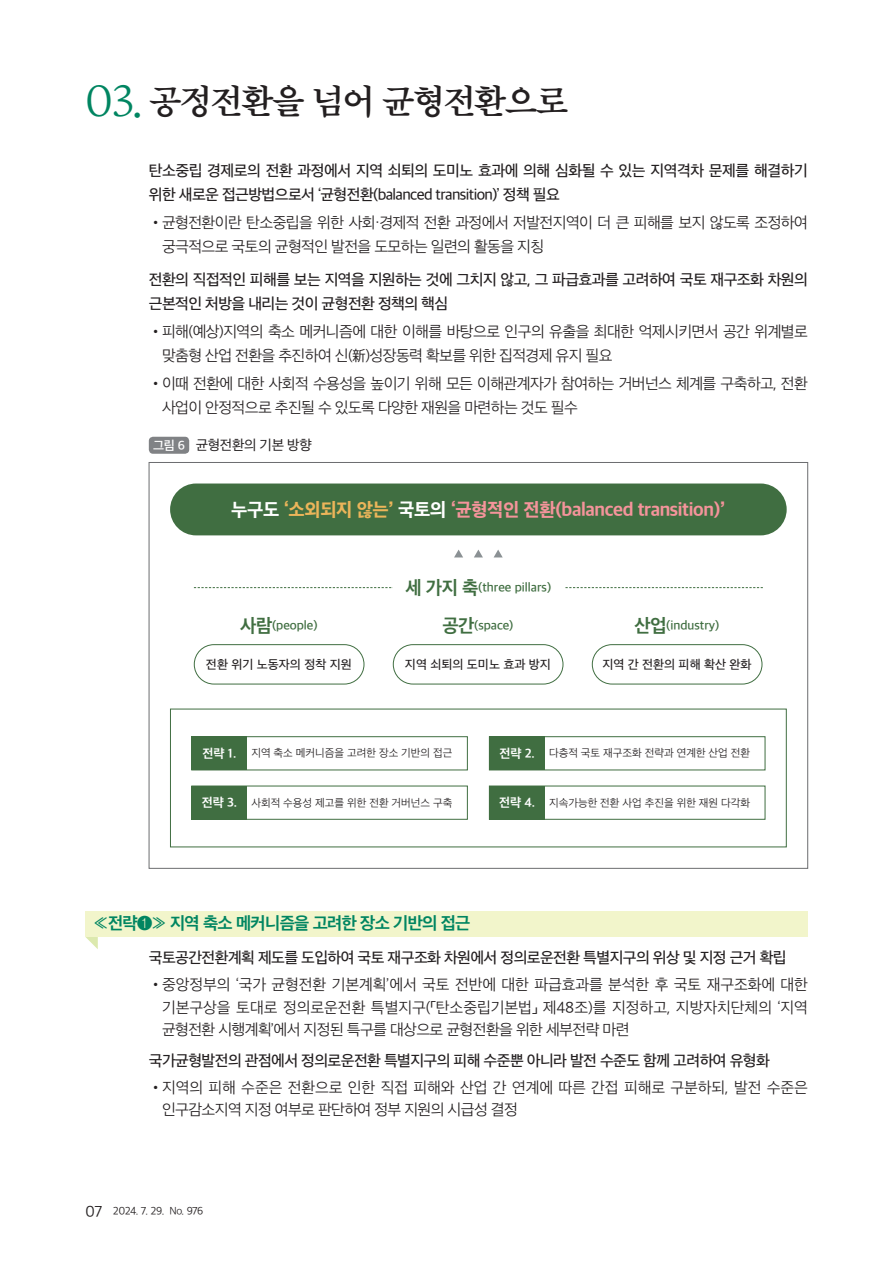
<style>
.page{position:relative;width:893px;height:1263px;background:#fff}
.page>*{position:absolute;margin:0;border:0;box-sizing:border-box;transform-origin:0 0}
.t1{font:34.5px "SD Myeongjo Neoa e Sm";letter-spacing:-.05em;color:#231f20}
.t2{font:18px "SD Gothic Neoa h Ex Bd";letter-spacing:-.02em;color:#f5949b}
.t3{font:16.5px "SD Gothic Neoa g Bd";letter-spacing:-.04em;color:#008561}
.t4{font:15px/24px "SD Gothic Neoa c Lt";letter-spacing:-.04em;color:#231f20}
.t5{font:15px/24px "SD Gothic Neoa e Md";letter-spacing:-.04em;color:#231f20}
.t6{font:15px/22.5px "SD Gothic Neoa c Lt";letter-spacing:-.01em;color:#231f20}
.t7{font:13.5px "SD Gothic Neoa d Rg";letter-spacing:-.025em;color:#231f20}
.t8{font:12px "SD Gothic Neoa f Sm";color:#406e41}
.t9{font:12px "SD Gothic Neoa e Md";color:#231f20}
.t10{font:12px "SD Gothic Neoa g Bd";color:#fff}
.t11{font:10.5px "SD Gothic Neoa c Lt";color:#231f20}
.t12{font:10.5px "SD Gothic Neoa c Lt";letter-spacing:-.045em;color:#231f20}
.s1{font-family:"SD Myeongjo Neoa b Lt";font-size:45px;color:#008561}
.s2{font-family:"SD Gothic Neoa f Sm";font-size:12px;color:#fff}
.s3{color:#fff}
.s4{color:#ecb55a}
.s5{font-family:"SD Gothic Neoa g Bd";font-size:18px}
.s6{font-family:"SD Gothic Neoa g Bd";font-size:12px;color:#fff}
.s7{font-size:15px}
</style>
<div class="page">
<svg style="left:85px;top:936px;width:13px;height:13px"></svg>
<div style="left:85px;top:911px;width:723px;height:25px;background:#f2f5cb"></div>
<div style="left:149px;top:437px;width:40px;height:17px;background:#808285;border-radius:4px"></div>
<div style="left:170px;top:483px;width:617px;height:52px;background:#406e41;border-radius:26px"></div>
<div style="left:194px;top:644px;width:170px;height:40px;border:1px solid #406e41;border-radius:20px"></div>
<div style="left:393px;top:644px;width:170px;height:40px;border:1px solid #406e41;border-radius:20px"></div>
<div style="left:592px;top:644px;width:170px;height:40px;border:1px solid #406e41;border-radius:20px"></div>
<svg style="left:194px;top:587px;width:569px;height:1px"></svg>
<div style="left:393px;top:573px;width:171px;height:29px;background:#fff"></div>
<svg style="left:454px;top:550px;width:9px;height:7px"></svg>
<svg style="left:474px;top:550px;width:9px;height:7px"></svg>
<svg style="left:494px;top:550px;width:9px;height:7px"></svg>
<div style="left:191px;top:736px;width:277px;height:34px;border:1px solid #406e41"></div>
<div style="left:192px;top:737px;width:55px;height:33px;background:#406e41"></div>
<div style="left:489px;top:736px;width:276px;height:34px;border:1px solid #406e41"></div>
<div style="left:489px;top:737px;width:56px;height:33px;background:#406e41"></div>
<div style="left:191px;top:786px;width:277px;height:34px;border:1px solid #406e41"></div>
<div style="left:192px;top:786px;width:55px;height:33px;background:#406e41"></div>
<div style="left:489px;top:786px;width:276px;height:34px;border:1px solid #406e41"></div>
<div style="left:489px;top:786px;width:56px;height:33px;background:#406e41"></div>
<h1 class="t1" style="left:85px;top:84px;width:485px"><span class="s1">03.</span> 공정전환을 넘어 균형전환으로</h1>
<p class="t5" style="left:149px;top:159px;width:660px">탄소중립 경제로의 전환 과정에서 지역 쇠퇴의 도미노 효과에 의해 심화될 수 있는 지역격차 문제를 해결하기 위한 새로운 접근방법으로서 ‘균형전환(balanced transition)’ 정책 필요</p>
<p class="t4" style="left:162px;top:211px;width:647px;text-indent:-13px">•균형전환이란 탄소중립을 위한 사회·경제적 전환 과정에서 저발전지역이 더 큰 피해를 보지 않도록 조정하여 궁극적으로 국토의 균형적인 발전을 도모하는 일련의 활동을 지칭</p>
<p class="t5" style="left:149px;top:267px;width:661px">전환의 직접적인 피해를 보는 지역을 지원하는 것에 그치지 않고, 그 파급효과를 고려하여 국토 재구조화 차원의 근본적인 처방을 내리는 것이 균형전환 정책의 핵심</p>
<p class="t4" style="left:162px;top:320px;width:647px;text-indent:-13px">•피해(예상)지역의 축소 메커니즘에 대한 이해를 바탕으로 인구의 유출을 최대한 억제시키면서 공간 위계별로 맞춤형 산업 전환을 추진하여 신(新)성장동력 확보를 위한 집적경제 유지 필요</p>
<p class="t4" style="left:162px;top:372px;width:647px;text-indent:-13px">•이때 전환에 대한 사회적 수용성을 높이기 위해 모든 이해관계자가 참여하는 거버넌스 체계를 구축하고, 전환 사업이 안정적으로 추진될 수 있도록 다양한 재원을 마련하는 것도 필수</p>
<p class="t7" style="left:153px;top:438px;width:160px"><span class="s2">그림 6</span> 균형전환의 기본 방향</p>
<p class="t2" style="left:231px;top:500px;width:496px"><span class="s3">누구도</span> <span class="s4">‘소외되지 않는’</span> <span class="s3">국토의</span> ‘균형적인 전환(balanced transition)’</p>
<p class="t8" style="left:405px;top:582px;width:147px"><span class="s5">세 가지 축</span>(three pillars)</p>
<p class="t8" style="left:240px;top:619px;width:79px"><span class="s5">사람</span>(people)</p>
<p class="t9" style="left:206px;top:658px;width:147px">전환 위기 노동자의 정착 지원</p>
<p class="t9" style="left:405px;top:658px;width:147px">지역 쇠퇴의 도미노 효과 방지</p>
<p class="t9" style="left:602px;top:658px;width:151px">지역 간 전환의 피해 확산 완화</p>
<p class="t8" style="left:442px;top:619px;width:73px"><span class="s5">공간</span>(space)</p>
<p class="t8" style="left:634px;top:619px;width:87px"><span class="s5">산업</span>(industry)</p>
<p class="t10" style="left:203px;top:747px;width:35px">전략 1.</p>
<p class="t11" style="left:251px;top:748px;width:203px">지역 축소 메커니즘을 고려한 장소 기반의 접근</p>
<p class="t11" style="left:499px;top:748px;width:252px"><span class="s6">전략 2.</span> 다층적 국토 재구조화 전략과 연계한 산업 전환</p>
<p class="t11" style="left:202px;top:797px;width:252px"><span class="s6">전략 3.</span> 사회적 수용성 제고를 위한 전환 거버넌스 구축</p>
<p class="t11" style="left:499px;top:797px;width:253px"><span class="s6">전략 4.</span> 지속가능한 전환 사업 추진을 위한 재원 다각화</p>
<p class="t3" style="left:94px;top:915px;width:378px">≪전략❶≫ 지역 축소 메커니즘을 고려한 장소 기반의 접근</p>
<p class="t5" style="left:149px;top:946px;width:639px">국토공간전환계획 제도를 도입하여 국토 재구조화 차원에서 정의로운전환 특별지구의 위상 및 지정 근거 확립</p>
<p class="t4" style="left:162px;top:973px;width:648px;line-height:22.5px;text-align:justify;text-indent:-13px">•중앙정부의 ‘국가 균형전환 기본계획’에서 국토 전반에 대한 파급효과를 분석한 후 국토 재구조화에 대한 기본구상을 토대로 정의로운전환 특별지구(「탄소중립기본법」 제48조)를 지정하고, 지방자치단체의 ‘지역 균형전환 시행계획’에서 지정된 특구를 대상으로 균형전환을 위한 세부전략 마련</p>
<p class="t5" style="left:149px;top:1048px;width:622px">국가균형발전의 관점에서 정의로운전환 특별지구의 피해 수준뿐 아니라 발전 수준도 함께 고려하여 유형화</p>
<p class="t6" style="left:162px;top:1076px;width:647px;text-indent:-13px">•지역의 피해 수준은 전환으로 인한 직접 피해와 산업 간 연계에 따른 간접 피해로 구분하되, 발전 수준은 인구감소지역 지정 여부로 판단하여 정부 지원의 시급성 결정</p>
<p class="t12" style="left:85px;top:1206px;width:120px"><span class="s7">07</span> 2024. 7. 29. No. 976</p>
</div>
